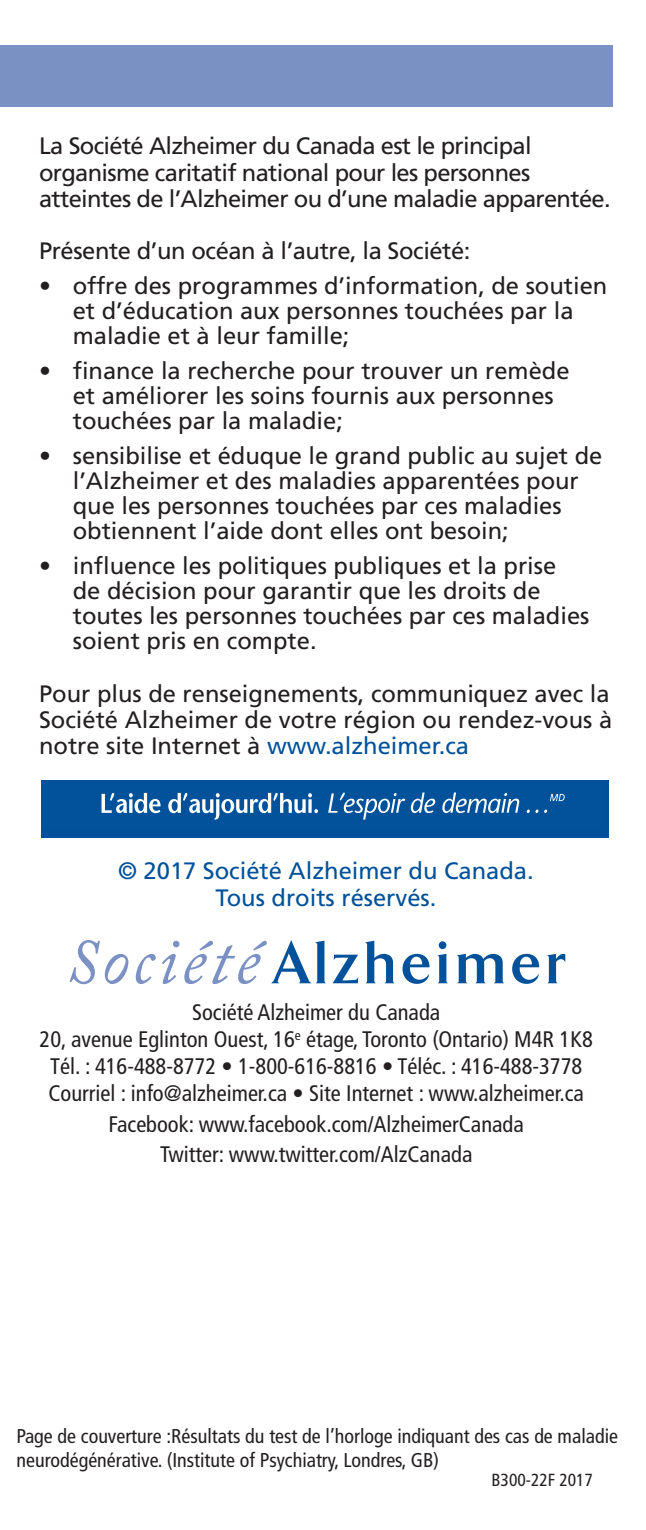
<style>
.page{position:relative;width:646px;height:1530px;background:#fff}
.page>*{position:absolute;margin:0;border:0;box-sizing:border-box;transform-origin:0 0}
.t1{font:23.75px/25px "Frutiger";color:#231f20}
.t2{font:23.75px/26.2px "Frutiger";letter-spacing:-.03em;color:#231f20}
.t3{font:23.75px/26.2px "Frutiger";color:#01519a;text-align:center}
.t4{font:23.75px "Frutiger";letter-spacing:-.02em;color:#231f20}
.t5{font:condensed 22.5px/27px "Frutiger";color:#231f20;text-align:center}
.t6{font:condensed 20px/24px "Frutiger LT Std";color:#231f20}
.t7{font:condensed 17.5px "Frutiger LT Std";color:#231f20}
.s1{color:#01519a}
</style>
<div class="page">
<svg style="left:333px;top:955px;width:25px;height:28px"></svg>
<svg style="left:365px;top:941px;width:29px;height:42px"></svg>
<svg style="left:402px;top:954px;width:28px;height:30px"></svg>
<svg style="left:437px;top:941px;width:11px;height:42px"></svg>
<svg style="left:456px;top:954px;width:48px;height:29px"></svg>
<svg style="left:512px;top:954px;width:27px;height:30px"></svg>
<svg style="left:547px;top:954px;width:18px;height:29px"></svg>
<svg style="left:70px;top:940px;width:58px;height:44px"></svg>
<svg style="left:136px;top:954px;width:20px;height:30px"></svg>
<svg style="left:162px;top:940px;width:164px;height:44px"></svg>
<div style="left:0;top:45px;width:613px;height:61px;background:#7a91c3"></div>
<div style="left:42px;top:780px;width:567px;height:58px;background:#01519a"></div>
<svg style="left:102px;top:793px;width:59px;height:20px"></svg>
<svg style="left:168px;top:793px;width:150px;height:27px"></svg>
<svg style="left:328px;top:793px;width:77px;height:27px"></svg>
<svg style="left:411px;top:793px;width:24px;height:20px"></svg>
<svg style="left:442px;top:793px;width:77px;height:20px"></svg>
<svg style="left:527px;top:810px;width:11px;height:3px"></svg>
<svg style="left:550px;top:794px;width:15px;height:7px"></svg>
<p class="t2" style="left:39px;top:135px;width:573px">La Société Alzheimer du Canada est le principal organisme caritatif national pour les personnes atteintes de l’Alzheimer ou d’une maladie apparentée.</p>
<p class="t4" style="left:39px;top:241px;width:433px">Présente d’un océan à l’autre, la Société:</p>
<p class="t1" style="left:73px;top:275px;width:536px;text-indent:-34px">• offre des programmes d’information, de soutien et d’éducation aux personnes touchées par la maladie et à leur famille;</p>
<p class="t1" style="left:73px;top:360px;width:498px;text-indent:-34px">• finance la recherche pour trouver un remède et améliorer les soins fournis aux personnes touchées par la maladie;</p>
<p class="t1" style="left:73px;top:445px;width:531px;text-indent:-34px">• sensibilise et éduque le grand public au sujet de l’Alzheimer et des maladies apparentées pour que les personnes touchées par ces maladies obtiennent l’aide dont elles ont besoin;</p>
<p class="t1" style="left:73px;top:555px;width:518px;text-indent:-34px">• influence les politiques publiques et la prise de décision pour garantir que les droits de toutes les personnes touchées par ces maladies soient pris en compte.</p>
<p class="t1" style="left:39px;top:682px;width:575px;line-height:26.2px;text-align:justify">Pour plus de renseignements, communiquez avec la Société Alzheimer de votre région ou rendez-vous à notre site Internet à <span class="s1">www.alzheimer.ca</span></p>
<p class="t3" style="left:118px;top:860px;width:417px">© 2017 Société Alzheimer du Canada.<br>Tous droits réservés.</p>
<p class="t5" style="left:40px;top:1001px;width:555px">Société Alzheimer du Canada<br>20, avenue Eglinton Ouest, 16<sup>e</sup> étage, Toronto (Ontario) M4R 1K8<br>Tél. : 416-488-8772 • 1-800-616-8816 • Téléc. : 416-488-3778<br>Courriel : info@alzheimer.ca • Site Internet : www.alzheimer.ca</p>
<p class="t5" style="left:109px;top:1110px;width:417px;line-height:30.5px">Facebook: www.facebook.com/AlzheimerCanada<br>Twitter: www.twitter.com/AlzCanada</p>
<p class="t6" style="left:17px;top:1426px;width:603px">Page de couverture :Résultats du test de l’horloge indiquant des cas de maladie neurodégénérative. (Institute of Psychiatry, Londres, GB)</p>
<p class="t7" style="left:492px;top:1472px;width:103px">B300-22F 2017</p>
</div>
